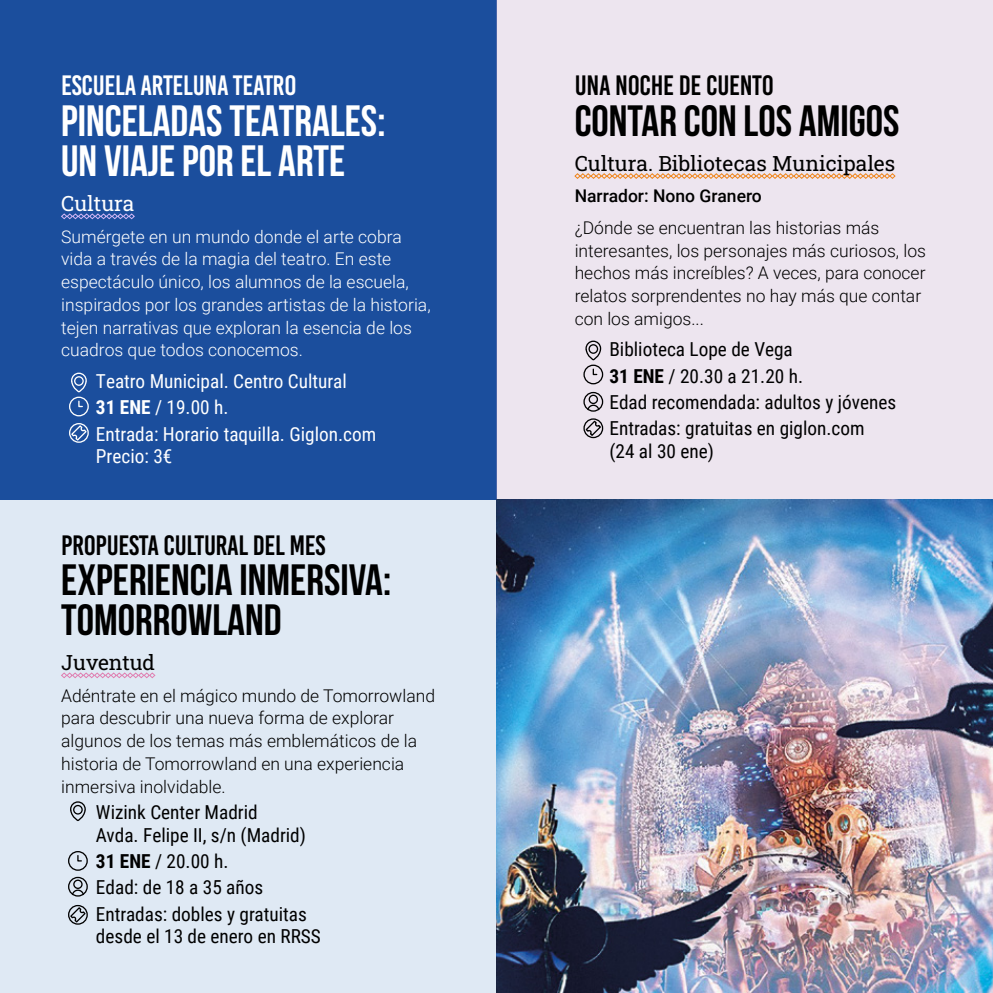
<style>
.page{position:relative;width:993px;height:993px;background:#fff}
.page>*{position:absolute;margin:0;border:0;box-sizing:border-box;transform-origin:0 0}
.t1{font:700 43.75px/40.2px "Bebas Neue";color:#000}
.t2{font:700 43.75px/40.2px "Bebas Neue";color:#fff}
.t3{font:28px "Bebas Kai";letter-spacing:-.01em;color:#000}
.t4{font:28px "Bebas Kai";letter-spacing:-.01em;color:#fff}
.t5{font:21px "Roboto Slab";color:#000}
.t6{font:21px "Roboto Slab";color:#fff}
.t7{font:19.25px/26.2px "Roboto Condensed";color:#000}
.t8{font:19.25px/26.2px "Roboto Condensed";color:#fff}
.t9{font:300 17.5px/22.8px "Roboto";color:#000}
.t10{font:300 17.5px/22.8px "Roboto";color:#fff}
.t11{font:500 17.5px "Roboto";color:#000}
.s1{font-weight:700}
</style>
<div class="page">
<div style="left:0;top:0;width:496px;height:499px;background:#1b4e9d"></div>
<div style="left:0;top:499px;width:511px;height:493px;background:#dfe9f4"></div>
<div style="left:496px;top:0;width:496px;height:499px;background:#ede5ef"></div>
<svg style="left:61px;top:213px;width:74px;height:6px"></svg>
<svg style="left:574px;top:173px;width:321px;height:6px"></svg>
<svg style="left:61px;top:672px;width:94px;height:6px"></svg>
<img style="left:496px;top:499px;width:496px;height:493px">
<svg style="left:583px;top:340px;width:20px;height:45px"></svg>
<svg style="left:69px;top:372px;width:20px;height:71px"></svg>
<svg style="left:583px;top:418px;width:20px;height:20px"></svg>
<div style="left:588px;top:394px;width:10px;height:10px;border:1px solid #000;border-radius:50%"></div>
<div style="left:583px;top:392px;width:20px;height:19px;border:1px solid #000;border-radius:50%"></div>
<svg style="left:586px;top:404px;width:14px;height:7px"></svg>
<svg style="left:68px;top:851px;width:20px;height:20px"></svg>
<svg style="left:70px;top:801px;width:16px;height:20px"></svg>
<svg style="left:68px;top:904px;width:20px;height:21px"></svg>
<div style="left:73px;top:879px;width:10px;height:9px;border:1px solid #000;border-radius:50%"></div>
<div style="left:68px;top:876px;width:20px;height:20px;border:1px solid #000;border-radius:50%"></div>
<svg style="left:71px;top:888px;width:14px;height:7px"></svg>
<h2 class="t4" style="left:61px;top:71px;width:237px">ESCUELA ARTELUNA TEATRO</h2>
<h1 class="t2" style="left:61px;top:100px;width:325px">PINCELADAS TEATRALES:<br>UN VIAJE POR EL ARTE</h1>
<p class="t6" style="left:61px;top:189px;width:75px">Cultura</p>
<p class="t10" style="left:61px;top:224px;width:371px">Sumérgete en un mundo donde el arte cobra vida a través de la magia del teatro. En este espectáculo único, los alumnos de la escuela, inspirados por los grandes artistas de la historia, tejen narrativas que exploran la esencia de los cuadros que todos conocemos.</p>
<p class="t8" style="left:96px;top:367px;width:282px">Teatro Municipal. Centro Cultural<br><span class="s1">31 ENE</span> / 19.00 h.<br>Entrada: Horario taquilla. Giglon.com</p>
<p class="t8" style="left:96px;top:442px;width:78px">Precio: 3€</p>
<h2 class="t3" style="left:61px;top:529px;width:266px">PROPUESTA CULTURAL DEL MES</h2>
<h1 class="t1" style="left:61px;top:559px;width:331px">EXPERIENCIA INMERSIVA:<br>TOMORROWLAND</h1>
<p class="t5" style="left:61px;top:648px;width:95px">Juventud</p>
<p class="t9" style="left:61px;top:683px;width:375px">Adéntrate en el mágico mundo de Tomorrowland para descubrir una nueva forma de explorar algunos de los temas más emblemáticos de la historia de Tomorrowland en una experiencia inmersiva inolvidable.</p>
<p class="t7" style="left:96px;top:799px;width:211px;line-height:22.8px">Wizink Center Madrid<br>Avda. Felipe II, s/n (Madrid)</p>
<p class="t7" style="left:96px;top:847px;width:212px"><span class="s1">31 ENE</span> / 20.00 h.<br>Edad: de 18 a 35 años<br>Entradas: dobles y gratuitas</p>
<p class="t7" style="left:96px;top:922px;width:226px">desde el 13 de enero en RRSS</p>
<h2 class="t3" style="left:574px;top:71px;width:201px">UNA NOCHE DE CUENTO</h2>
<h1 class="t1" style="left:574px;top:100px;width:326px">CONTAR CON LOS AMIGOS</h1>
<p class="t5" style="left:574px;top:149px;width:322px">Cultura. Bibliotecas Municipales</p>
<p class="t11" style="left:574px;top:184px;width:189px">Narrador: Nono Granero</p>
<p class="t9" style="left:574px;top:215px;width:353px">¿Dónde se encuentran las historias más interesantes, los personajes más curiosos, los hechos más increíbles? A veces, para conocer relatos sorprendentes no hay más que contar con los amigos...</p>
<p class="t7" style="left:609px;top:335px;width:288px">Biblioteca Lope de Vega<br><span class="s1">31 ENE</span> / 20.30 a 21.20 h.<br>Edad recomendada: adultos y jóvenes<br>Entradas: gratuitas en giglon.com</p>
<p class="t7" style="left:609px;top:437px;width:106px">(24 al 30 ene)</p>
</div>
